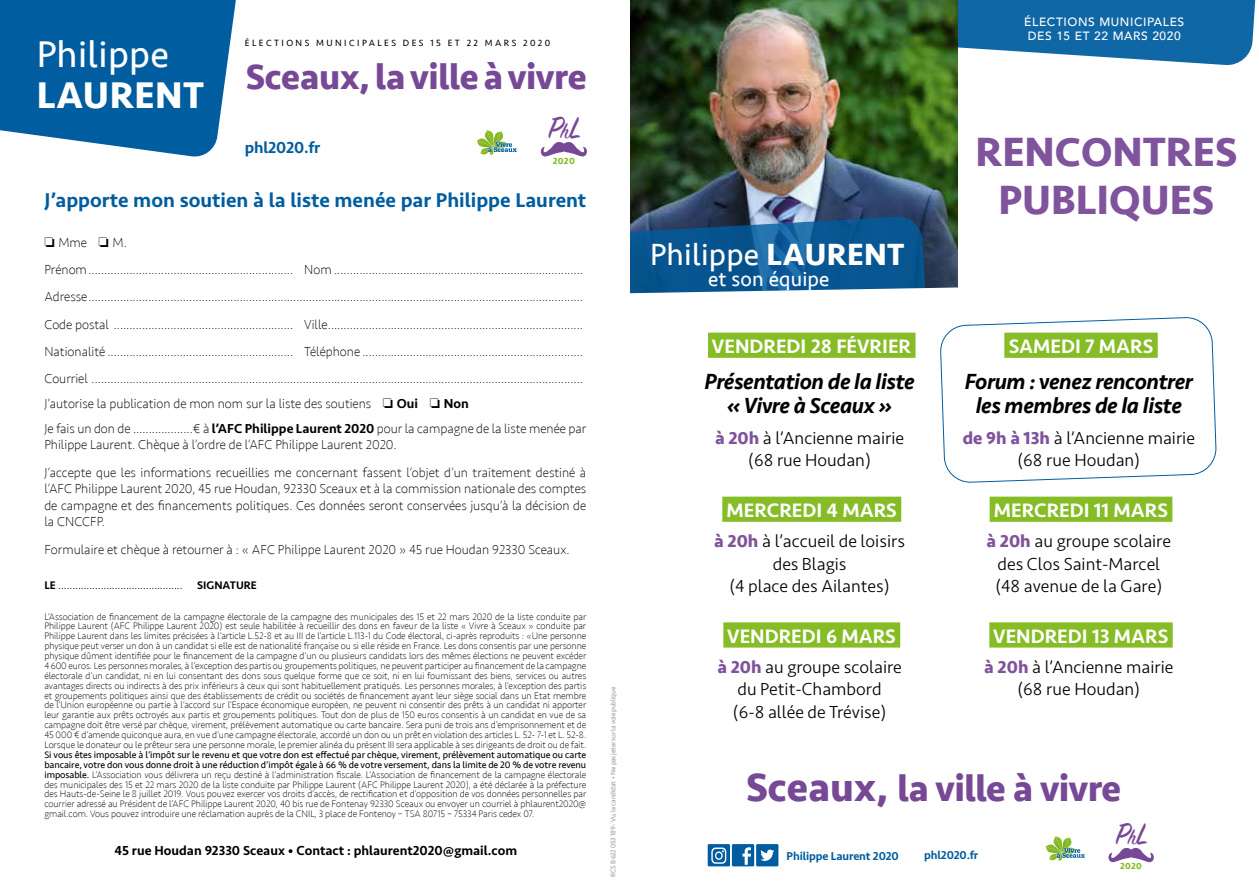
<style>
.page{position:relative;width:1259px;height:893px;background:#fff}
.page>*{position:absolute;margin:0;border:0;box-sizing:border-box;transform-origin:0 0}
.t1{font:700 42px/48px "Seravek";color:#80539d;text-align:center}
.t2{font:700 38.1px "Seravek";letter-spacing:-.015em;color:#774896}
.t3{font:38.1px "Seravek";letter-spacing:.01em;color:#fff}
.t4{font:700 38.1px "Seravek";letter-spacing:.01em;color:#fff}
.t5{font:700 36.75px "Seravek";letter-spacing:-.01em;color:#774896}
.t6{font:34.2px "Sign Painter House Script";color:#774896}
.t7{font:33.6px "Sign Painter House Script";color:#774896}
.t8{font:31.5px "Seravek";letter-spacing:.01em;color:#fff}
.t9{font:italic 500 22.5px/24px "Seravek";letter-spacing:-.02em;color:#000;text-align:center}
.t10{font:21px "Seravek";letter-spacing:.01em;color:#fff}
.t11{font:500 20.7px "Seravek";color:#005d9f}
.t12{font:500 20.1px "Seravek";color:#fff}
.t13{font:300 18px/22.5px "Seravek";color:#000;text-align:center}
.t14{font:500 16.5px "Seravek";letter-spacing:-.01em;color:#005d9f}
.t15{font:200 13.5px/27.3px "Seravek";color:#000}
.t16{font:500 13.5px "Seravek";color:#000}
.t17{font:500 12px/13.5px "Avenir";letter-spacing:.05em;color:#fff}
.t18{font:500 11.85px "Seravek";letter-spacing:-.01em;color:#005d9f}
.t19{font:300 11.4px "Seravek";color:#000}
.t20{font:500 11.4px "Seravek";color:#000}
.t21{font:200 9.75px/9.9px "Seravek";letter-spacing:-.005em;color:#000;text-align:justify}
.t22{font:9.3px "Seravek";letter-spacing:.26em;color:#000}
.t23{font:700 9.3px "Seravek";color:#86bc25}
.t24{font:700 9.15px "Seravek";color:#86bc25}
.t25{font:7.05px "Seravek";letter-spacing:-.03em;color:#9d9d9c}
.s1{font-size:22.95px}
.s2{font-weight:500}
.s3{font-weight:400}
.s4{font-weight:700}
.s5{font-weight:700;color:#80539d}
.s6{font-size:41.25px}
.s7{font-size:22.65px}
</style>
<div class="page">
<svg style="left:957px;top:0;width:299px;height:66px;background:#337db1"></svg>
<img style="left:630px;top:0;width:327px;height:287px">
<svg style="left:630px;top:216px;width:297px;height:71px;background:#11578e"></svg>
<svg style="left:630px;top:287px;width:328px;height:71px"></svg>
<div style="left:708px;top:333px;width:207px;height:25px;background:#86bc25"></div>
<div style="left:722px;top:497px;width:179px;height:25px;background:#86bc25"></div>
<div style="left:723px;top:622px;width:177px;height:26px;background:#86bc25"></div>
<div style="left:989px;top:497px;width:183px;height:25px;background:#86bc25"></div>
<div style="left:989px;top:622px;width:183px;height:26px;background:#86bc25"></div>
<svg style="left:0;top:0;width:236px;height:157px;background:#1e70aa"></svg>
<svg style="left:476px;top:130px;width:41px;height:25px"></svg>
<svg style="left:541px;top:142px;width:46px;height:15px"></svg>
<svg style="left:1045px;top:836px;width:40px;height:25px"></svg>
<svg style="left:1108px;top:848px;width:45px;height:14px"></svg>
<svg style="left:940px;top:317px;width:276px;height:166px"></svg>
<svg style="left:707px;top:844px;width:71px;height:22px;background:#3e84b6"></svg>
<h2 class="t3" style="left:37px;top:25px;width:134px">Philippe</h2>
<h2 class="t4" style="left:37px;top:65px;width:169px">LAURENT</h2>
<p class="t22" style="left:245px;top:35px;width:307px">ÉLECTIONS MUNICIPALES DES 15 ET 22 MARS 2020</p>
<h3 class="t5" style="left:246px;top:47px;width:342px">Sceaux, la ville à vivre</h3>
<h3 class="t14" style="left:245px;top:137px;width:77px">phl2020.fr</h3>
<h3 class="t6" style="left:549px;top:107px;width:39px">P<span class="s1">h</span>L</h3>
<p class="t23" style="left:552px;top:153px;width:24px">2020</p>
<h3 class="t11" style="left:44px;top:188px;width:543px">J’apporte mon soutien à la liste menée par Philippe Laurent</h3>
<p class="t15" style="left:44px;top:229px;width:540px">❏ Mme ❏ M.<br>Prénom................................................................. Nom ...............................................................................<br>Adresse.............................................................................................................................................................<br>Code postal ......................................................... Ville.................................................................................<br>Nationalité ........................................................... Téléphone ......................................................................<br>Courriel ............................................................................................................................................................</p>
<h3 class="t15" style="left:44px;top:392px;width:543px;line-height:24.9px">J’autorise la publication de mon nom sur la liste des soutiens ❏ <span class="s2">Oui</span> ❏ <span class="s2">Non<br></span>Je fais un don de ...................€ à <span class="s2">l’AFC Philippe Laurent 2020</span> pour la campagne de la liste menée par</h3>
<h3 class="t15" style="left:44px;top:431px;width:543px;line-height:27.9px">Philippe Laurent. Chèque à l’ordre de l’AFC Philippe Laurent 2020.<br>J’accepte que les informations recueillies me concernant fassent l’objet d’un traitement destiné à</h3>
<h3 class="t15" style="left:44px;top:481px;width:543px;line-height:16.2px;text-align:justify">l’AFC Philippe Laurent 2020, 45 rue Houdan, 92330 Sceaux et à la commission nationale des comptes de campagne et des financements politiques. Ces données seront conservées jusqu’à la décision de la CNCCFP.</h3>
<h3 class="t15" style="left:44px;top:536px;width:527px">Formulaire et chèque à retourner à : « AFC Philippe Laurent 2020 » 45 rue Houdan 92330 Sceaux.</h3>
<p class="t19" style="left:44px;top:579px;width:140px"><span class="s2">LE</span> ............................................</p>
<p class="t20" style="left:197px;top:578px;width:61px">SIGNATURE</p>
<p class="t21" style="left:44px;top:611px;width:543px">L’Association de financement de la campagne électorale de la campagne des municipales des 15 et 22 mars 2020 de la liste conduite par Philippe Laurent (AFC Philippe Laurent 2020) est seule habilitée à recueillir des dons en faveur de la liste « Vivre à Sceaux » conduite par Philippe Laurent dans les limites précisées à l’article L.52-8 et au III de l’article L.113-1 du Code électoral, ci-après reproduits : «Une personne physique peut verser un don à un candidat si elle est de nationalité française ou si elle réside en France. Les dons consentis par une personne physique dûment identifiée pour le financement de la campagne d’un ou plusieurs candidats lors des mêmes élections ne peuvent excéder 4 600 euros. Les personnes morales, à l’exception des partis ou groupements politiques, ne peuvent participer au financement de la campagne électorale d’un candidat, ni en lui consentant des dons sous quelque forme que ce soit, ni en lui fournissant des biens, services ou autres avantages directs ou indirects à des prix inférieurs à ceux qui sont habituellement pratiqués. Les personnes morales, à l’exception des partis et groupements politiques ainsi que des établissements de crédit ou sociétés de financement ayant leur siège social dans un Etat membre de l’Union européenne ou partie à l’accord sur l’Espace économique européen, ne peuvent ni consentir des prêts à un candidat ni apporter leur garantie aux prêts octroyés aux partis et groupements politiques. Tout don de plus de 150 euros consentis à un candidat en vue de sa campagne doit être versé par chèque, virement, prélèvement automatique ou carte bancaire. Sera puni de trois ans d’emprisonnement et de 45 000 € d’amende quiconque aura, en vue d’une campagne électorale, accordé un don ou un prêt en violation des articles L. 52- 7-1 et L. 52-8.<br>Lorsque le donateur ou le prêteur sera une personne morale, le premier alinéa du présent III sera applicable à ses dirigeants de droit ou de fait.</p>
<p class="t21" style="left:44px;top:750px;width:543px"><span class="s3">Si vous êtes imposable à l’impôt sur le revenu et que votre don est effectué par chèque, virement, prélèvement automatique ou carte bancaire, votre don vous donne droit à une réduction d’impôt égale à 66 % de votre versement, dans la limite de 20 % de votre revenu imposable.</span> L’Association vous délivrera un reçu destiné à l’administration fiscale. L’Association de financement de la campagne électorale des municipales des 15 et 22 mars 2020 de la liste conduite par Philippe Laurent (AFC Philippe Laurent 2020), a été déclarée à la préfecture des Hauts-de-Seine le 8 juillet 2019. Vous pouvez exercer vos droits d’accès, de rectification et d’opposition de vos données personnelles par courrier adressé au Président de l’AFC Philippe Laurent 2020, 40 bis rue de Fontenay 92330 Sceaux ou envoyer un courriel à phlaurent2020@ gmail.com. Vous pouvez introduire une réclamation auprès de la CNIL, 3 place de Fontenoy – TSA 80715 – 75334 Paris cedex 07.</p>
<h3 class="t16" style="left:114px;top:842px;width:404px">45 rue Houdan 92330 Sceaux • Contact : phlaurent2020@gmail.com</h3>
<p class="t25" style="left:608px;top:877px;width:191px;rotate:-90deg">RCS B 622 053 189 - Vu, le candidat • Ne pas jeter sur la voie publique</p>
<p class="t17" style="left:1024px;top:15px;width:162px">ÉLECTIONS MUNICIPALES<br>DES 15 ET 22 MARS 2020</p>
<h3 class="t8" style="left:650px;top:230px;width:256px">Philippe <span class="s4">LAURENT</span></h3>
<h3 class="t10" style="left:708px;top:263px;width:123px">et son équipe</h3>
<h3 class="t12" style="left:712px;top:334px;width:201px">VENDREDI 28 FÉVRIER</h3>
<h3 class="t9" style="left:704px;top:369px;width:211px">Présentation de la liste « Vivre à Sceaux »</h3>
<h3 class="t13" style="left:715px;top:427px;width:191px"><span class="s5">à 20h</span> à l’Ancienne mairie (68 rue Houdan)</h3>
<h3 class="t12" style="left:726px;top:498px;width:172px">MERCREDI 4 MARS</h3>
<h3 class="t13" style="left:714px;top:530px;width:192px"><span class="s5">à 20h</span> à l’accueil de loisirs des Blagis<br>(4 place des Ailantes)</h3>
<h3 class="t12" style="left:727px;top:623px;width:170px">VENDREDI 6 MARS</h3>
<h3 class="t13" style="left:717px;top:656px;width:186px"><span class="s5">à 20h</span> au groupe scolaire du Petit-Chambord<br>(6-8 allée de Trévise)</h3>
<h1 class="t1" style="left:975px;top:127px;width:263px">RENCONTRES<br>PUBLIQUES</h1>
<h3 class="t12" style="left:1008px;top:334px;width:146px">SAMEDI 7 MARS</h3>
<h3 class="t9" style="left:964px;top:369px;width:230px">Forum : venez rencontrer les membres de la liste</h3>
<h3 class="t13" style="left:962px;top:427px;width:234px"><span class="s5">de 9h à 13h</span> à l’Ancienne mairie (68 rue Houdan)</h3>
<h3 class="t12" style="left:994px;top:498px;width:176px">MERCREDI 11 MARS</h3>
<h3 class="t13" style="left:986px;top:530px;width:186px"><span class="s5">à 20h</span> au groupe scolaire des Clos Saint-Marcel (48 avenue de la Gare)</h3>
<h3 class="t12" style="left:993px;top:623px;width:177px">VENDREDI 13 MARS</h3>
<h3 class="t13" style="left:984px;top:656px;width:191px"><span class="s5">à 20h</span> à l’Ancienne mairie (68 rue Houdan)</h3>
<h2 class="t2" style="left:746px;top:757px;width:377px"><span class="s6">Sceaux,</span> la ville à vivre</h2>
<p class="t18" style="left:786px;top:849px;width:114px">Philippe Laurent 2020</p>
<p class="t18" style="left:924px;top:848px;width:56px">phl2020.fr</p>
<h3 class="t7" style="left:1116px;top:814px;width:38px">P<span class="s7">h</span>L</h3>
<p class="t24" style="left:1120px;top:859px;width:23px">2020</p>
</div>
